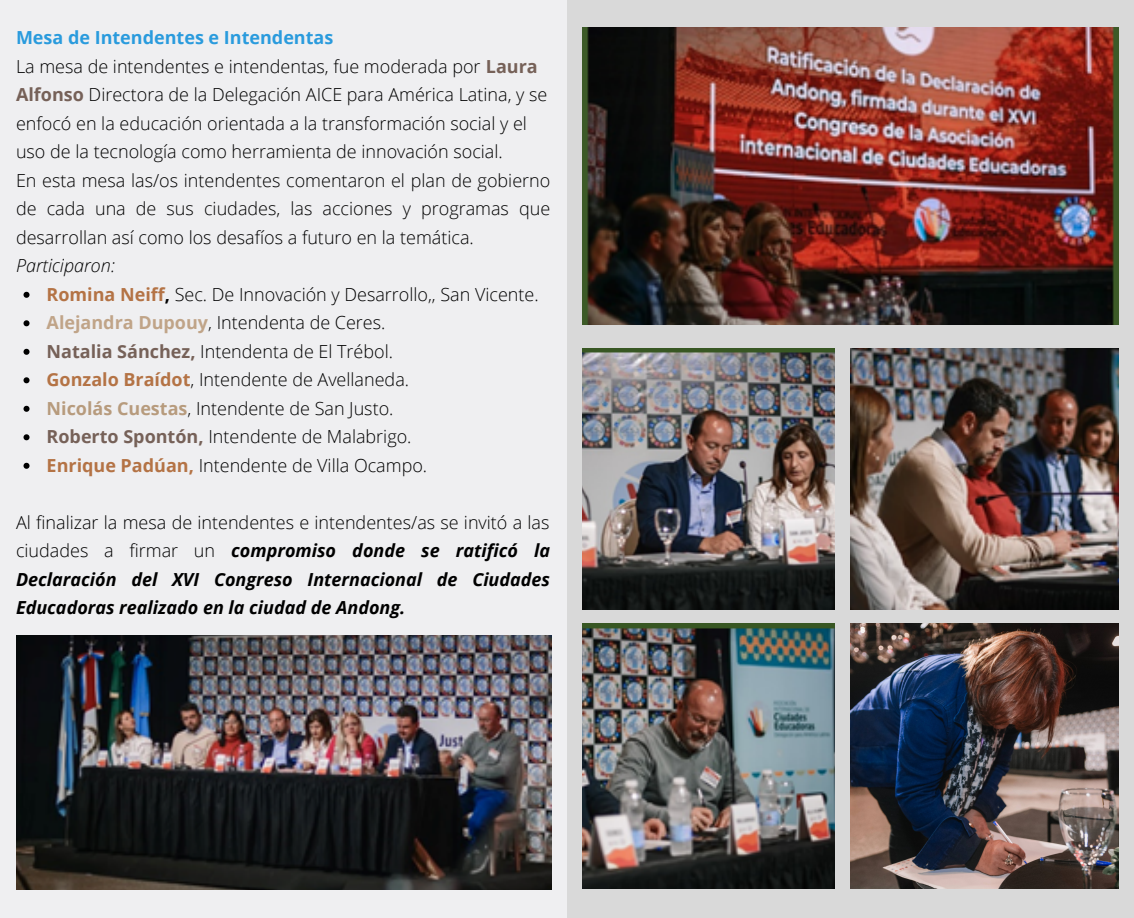
<style>
.page{position:relative;width:1134px;height:918px;background:#efeff1}
.page>*{position:absolute;margin:0;border:0;box-sizing:border-box;transform-origin:0 0}
.t1{font:300 18px/28.5px "Open Sans";color:#000}
.t2{font:italic 700 18px/28.5px "Open Sans";color:#000;text-align:justify}
.t3{font:700 18px "Open Sans";color:#2a9bdd}
.t4{font:italic 300 18px "Open Sans";color:#000}
.s1{font-weight:700;color:#766158}
.s2{font-weight:700;color:#b47345}
.s3{font-weight:700}
.s4{font-weight:700;color:#c0a488}
.s5{font-weight:700;color:#b79b7d}
.s6{font-weight:300;font-style:normal}
</style>
<div class="page">
<div style="left:567px;top:0;width:567px;height:918px;background:#d9d9d9"></div>
<img style="left:16px;top:635px;width:536px;height:255px">
<img style="left:583px;top:27px;width:535px;height:297px">
<img style="left:583px;top:349px;width:252px;height:261px">
<img style="left:850px;top:349px;width:268px;height:261px">
<img style="left:583px;top:623px;width:252px;height:266px">
<img style="left:850px;top:623px;width:268px;height:266px">
<svg style="left:24px;top:292px;width:6px;height:6px"></svg>
<svg style="left:24px;top:320px;width:6px;height:6px"></svg>
<svg style="left:24px;top:349px;width:6px;height:6px"></svg>
<svg style="left:24px;top:377px;width:6px;height:6px"></svg>
<svg style="left:24px;top:406px;width:6px;height:6px"></svg>
<svg style="left:24px;top:434px;width:6px;height:6px"></svg>
<svg style="left:24px;top:463px;width:6px;height:6px"></svg>
<p class="t3" style="left:16px;top:25px;width:319px">Mesa de Intendentes e Intendentas</p>
<p class="t1" style="left:16px;top:52px;width:533px">La mesa de intendentes e intendentas, fue moderada por <span class="s1">Laura Alfonso</span> Directora de la Delegación AICE para América Latina, y se enfocó en la educación orientada a la transformación social y el uso de la tecnología como herramienta de innovación social.</p>
<p class="t1" style="left:16px;top:166px;width:536px;text-align:justify">En esta mesa las/os intendentes comentaron el plan de gobierno de cada una de sus ciudades, las acciones y programas que desarrollan así como los desafíos a futuro en la temática.</p>
<p class="t4" style="left:16px;top:253px;width:100px">Participaron:</p>
<p class="t1" style="left:47px;top:280px;width:494px"><span class="s2">Romina Neiff</span><span class="s3">,</span> Sec. De Innovación y Desarrollo,, San Vicente.</p>
<p class="t1" style="left:47px;top:308px;width:340px"><span class="s4">Alejandra Dupouy</span>, Intendenta de Ceres.</p>
<p class="t1" style="left:47px;top:337px;width:348px"><span class="s1">Natalia Sánchez,</span> Intendenta de El Trébol.</p>
<p class="t1" style="left:47px;top:365px;width:364px"><span class="s2">Gonzalo Braídot</span>, Intendente de Avellaneda.</p>
<p class="t1" style="left:47px;top:394px;width:348px"><span class="s5">Nicolás Cuestas</span>, Intendente de San Justo.</p>
<p class="t1" style="left:47px;top:422px;width:366px"><span class="s1">Roberto Spontón,</span> Intendente de Malabrigo.</p>
<p class="t1" style="left:47px;top:451px;width:382px"><span class="s2">Enrique Padúan,</span> Intendente de Villa Ocampo.</p>
<p class="t2" style="left:16px;top:508px;width:536px"><span class="s6">Al finalizar la mesa de intendentes e intendentes/as se invitó a las ciudades a firmar un</span> compromiso donde se ratificó la Declaración del XVI Congreso Internacional de Ciudades Educadoras realizado en la ciudad de Andong.</p>
</div>
